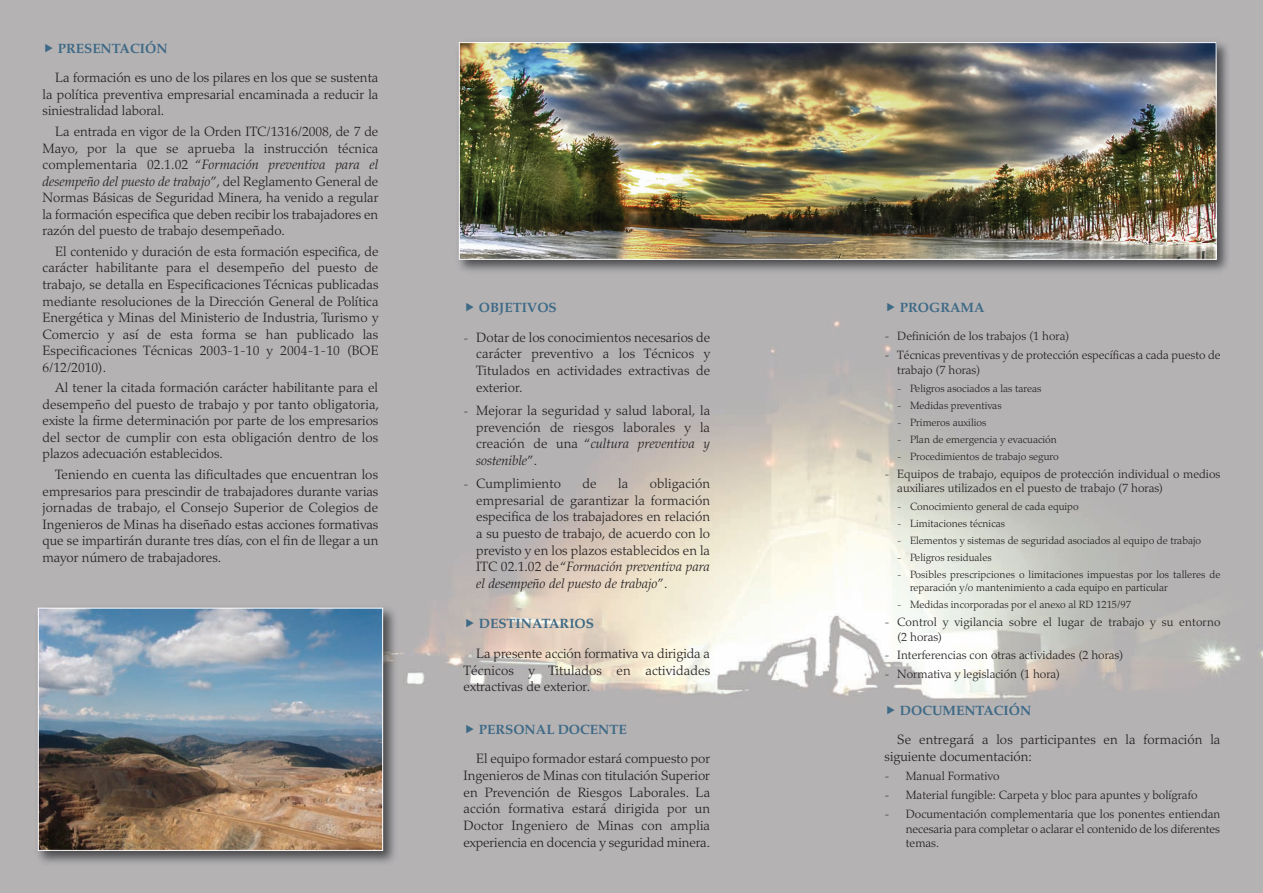
<style>
.page{position:relative;width:1263px;height:893px;background:#fff}
.page>*{position:absolute;margin:0;border:0;box-sizing:border-box;transform-origin:0 0}
.t1{font:300 13.5px/16.5px "Palatino";color:#231f20;text-align:justify}
.t2{font:700 13.5px "Palatino";color:#3e6a86}
.t3{font:300 12px/14.5px "Palatino";color:#231f20}
.t4{font:300 10.5px/12.8px "Palatino";color:#231f20}
.s1{font-style:italic}
.s2{font-size:12px}
</style>
<div class="page">
<img style="left:32px;top:601px;width:370px;height:269px">
<img style="left:40px;top:610px;width:341px;height:238px">
<div style="left:38px;top:608px;width:345px;height:242px;border:1px solid #fff"></div>
<img style="left:453px;top:36px;width:783px;height:243px">
<img style="left:461px;top:45px;width:753px;height:212px">
<svg style="left:45px;top:44px;width:8px;height:8px"></svg>
<svg style="left:466px;top:303px;width:8px;height:9px"></svg>
<svg style="left:466px;top:619px;width:8px;height:9px"></svg>
<svg style="left:466px;top:725px;width:8px;height:8px"></svg>
<svg style="left:887px;top:303px;width:8px;height:9px"></svg>
<svg style="left:887px;top:706px;width:8px;height:8px"></svg>
<p class="t2" style="left:58px;top:43px;width:111px">PRESENTACIÓN</p>
<p class="t1" style="left:43px;top:71px;width:337px;text-indent:13px">La formación es uno de los pilares en los que se sustenta la política preventiva empresarial encaminada a reducir la siniestralidad laboral.</p>
<p class="t1" style="left:43px;top:125px;width:337px;text-indent:13px">La entrada en vigor de la Orden ITC/1316/2008, de 7 de Mayo, por la que se aprueba la instrucción técnica complementaria 02.1.02 “<span class="s1">Formación preventiva para el desempeño del puesto de trabajo</span>”, del Reglamento General de Normas Básicas de Seguridad Minera, ha venido a regular la formación especifica que deben recibir los trabajadores en razón del puesto de trabajo desempeñado.</p>
<p class="t1" style="left:43px;top:245px;width:338px;text-indent:13px">El contenido y duración de esta formación especifica, de carácter habilitante para el desempeño del puesto de trabajo, se detalla en Especificaciones Técnicas publicadas mediante resoluciones de la Dirección General de Política Energética y Minas del Ministerio de Industria, Turismo y Comercio y así de esta forma se han publicado las Especificaciones Técnicas 2003-1-10 y 2004-1-10 (BOE 6/12/2010).</p>
<p class="t1" style="left:43px;top:381px;width:338px;text-indent:13px">Al tener la citada formación carácter habilitante para el desempeño del puesto de trabajo y por tanto obligatoria, existe la firme determinación por parte de los empresarios del sector de cumplir con esta obligación dentro de los plazos adecuación establecidos.</p>
<p class="t1" style="left:43px;top:468px;width:337px;text-indent:13px">Teniendo en cuenta las dificultades que encuentran los empresarios para prescindir de trabajadores durante varias jornadas de trabajo, el Consejo Superior de Colegios de Ingenieros de Minas ha diseñado estas acciones formativas que se impartirán durante tres días, con el fin de llegar a un mayor número de trabajadores.</p>
<p class="t2" style="left:479px;top:303px;width:79px">OBJETIVOS</p>
<p class="t1" style="left:476px;top:330px;width:235px;text-indent:-13px"><span class="s2">-</span> Dotar de los conocimientos necesarios de carácter preventivo a los Técnicos y Titulados en actividades extractivas de exterior.</p>
<p class="t1" style="left:476px;top:403px;width:235px;text-indent:-13px"><span class="s2">-</span> Mejorar la seguridad y salud laboral, la prevención de riesgos laborales y la creación de una “<span class="s1">cultura preventiva y sostenible</span>”.</p>
<p class="t1" style="left:463px;top:477px;width:99px"><span class="s2">-</span> Cumplimiento</p>
<p class="t1" style="left:583px;top:477px;width:16px">de</p>
<p class="t1" style="left:618px;top:477px;width:12px">la</p>
<p class="t1" style="left:476px;top:477px;width:235px;text-indent:173px">obligación empresarial de garantizar la formación especifica de los trabajadores en relación a su puesto de trabajo, de acuerdo con lo previsto y en los plazos establecidos en la ITC 02.1.02 de “<span class="s1">Formación preventiva para el desempeño del puesto de trabajo</span>”.</p>
<p class="t2" style="left:479px;top:619px;width:117px">DESTINATARIOS</p>
<p class="t1" style="left:463px;top:646px;width:248px;text-indent:13px">La presente acción formativa va dirigida a Técnicos y Titulados en actividades extractivas de exterior.</p>
<p class="t2" style="left:479px;top:724px;width:149px">PERSONAL DOCENTE</p>
<p class="t1" style="left:463px;top:752px;width:248px;text-indent:13px">El equipo formador estará compuesto por Ingenieros de Minas con titulación Superior en Prevención de Riesgos Laborales. La acción formativa estará dirigida por un Doctor Ingeniero de Minas con amplia experiencia en docencia y seguridad minera.</p>
<p class="t2" style="left:900px;top:303px;width:86px">PROGRAMA</p>
<p class="t3" style="left:884px;top:330px;width:186px">- Definición de los trabajos (1 hora)</p>
<p class="t3" style="left:897px;top:349px;width:325px;text-indent:-13px">- Técnicas preventivas y de protección específicas a cada puesto de trabajo (7 horas)</p>
<p class="t4" style="left:897px;top:383px;width:146px">- Peligros asociados a las tareas</p>
<p class="t4" style="left:897px;top:400px;width:106px">- Medidas preventivas</p>
<p class="t4" style="left:897px;top:417px;width:91px">- Primeros auxilios</p>
<p class="t4" style="left:897px;top:434px;width:161px">- Plan de emergencia y evacuación</p>
<p class="t4" style="left:897px;top:451px;width:163px">- Procedimientos de trabajo seguro</p>
<p class="t3" style="left:897px;top:468px;width:325px;text-indent:-13px">- Equipos de trabajo, equipos de protección individual o medios auxiliares utilizados en el puesto de trabajo (7 horas)</p>
<p class="t4" style="left:897px;top:501px;width:183px">- Conocimiento general de cada equipo</p>
<p class="t4" style="left:897px;top:518px;width:109px">- Limitaciones técnicas</p>
<p class="t4" style="left:897px;top:535px;width:305px">- Elementos y sistemas de seguridad asociados al equipo de trabajo</p>
<p class="t4" style="left:897px;top:552px;width:96px">- Peligros residuales</p>
<p class="t4" style="left:910px;top:569px;width:312px;text-indent:-13px">- Posibles prescripciones o limitaciones impuestas por los talleres de reparación y/o mantenimiento a cada equipo en particular</p>
<p class="t4" style="left:897px;top:599px;width:235px">- Medidas incorporadas por el anexo al RD 1215/97</p>
<p class="t3" style="left:897px;top:616px;width:325px;text-indent:-13px">- Control y vigilancia sobre el lugar de trabajo y su entorno (2 horas)</p>
<p class="t3" style="left:884px;top:649px;width:240px">- Interferencias con otras actividades (2 horas)</p>
<p class="t3" style="left:884px;top:668px;width:177px">- Normativa y legislación (1 hora)</p>
<p class="t2" style="left:900px;top:705px;width:133px">DOCUMENTACIÓN</p>
<p class="t1" style="left:884px;top:733px;width:337px;text-indent:13px">Se entregará a los participantes en la formación la siguiente documentación:</p>
<p class="t3" style="left:884px;top:770px;width:117px">- Manual Formativo</p>
<p class="t3" style="left:884px;top:789px;width:315px">- Material fungible: Carpeta y bloc para apuntes y bolígrafo</p>
<p class="t3" style="left:906px;top:808px;width:316px;text-align:justify;text-indent:-21px">- Documentación complementaria que los ponentes entiendan necesaria para completar o aclarar el contenido de los diferentes temas.</p>
</div>
